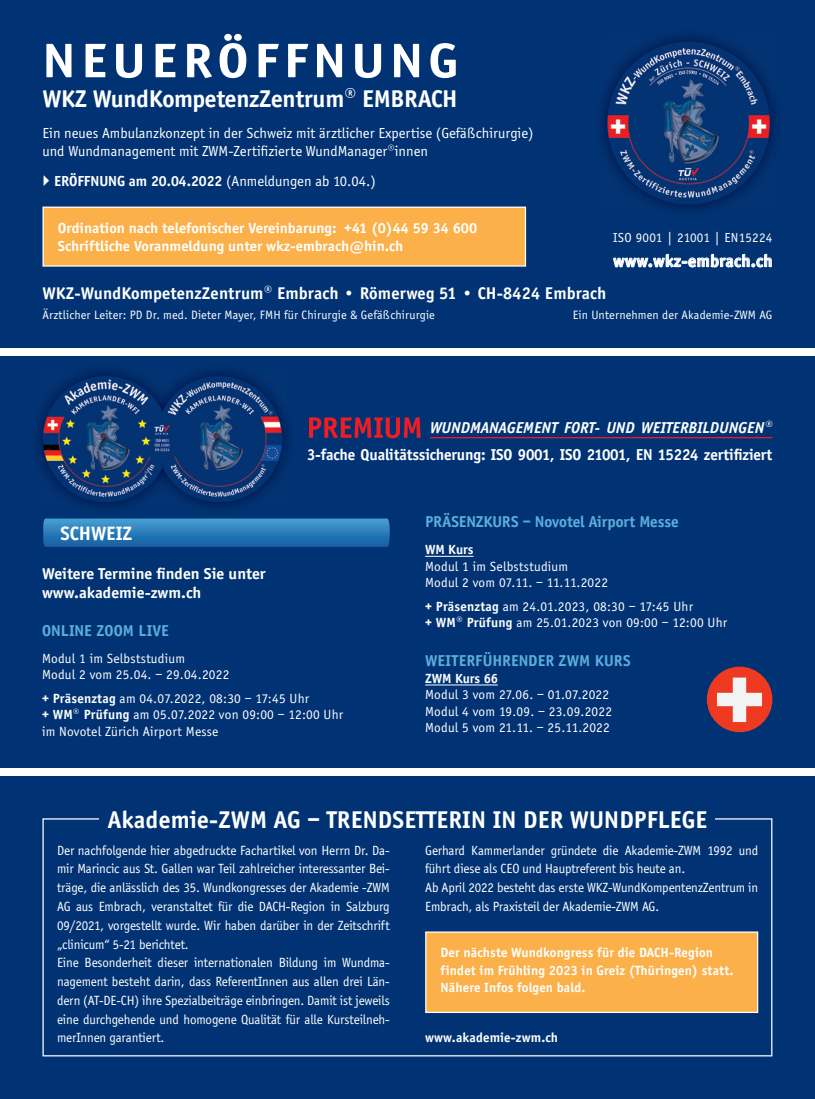
<style>
.page{position:relative;width:815px;height:1099px;background:#fff}
.page>*{position:absolute;margin:0;border:0;box-sizing:border-box;transform-origin:0 0}
.t1{font:700 50px "Officina Sans";letter-spacing:.1em;color:#fff;scale:1.11 1}
.t2{font:700 25px "Officina Sans";letter-spacing:.01em;color:#fff}
.t3{font:700 25px "Officina Sans";letter-spacing:-.01em;color:#fff}
.t4{font:700 20px "Officina Sans";color:#fff}
.t5{font:700 17.5px "Officina Sans";letter-spacing:.01em;color:#fff}
.t6{font:700 16.25px/19.5px "Officina Sans";letter-spacing:-.01em;color:#fff}
.t7{font:700 16.25px "Officina Sans";color:#5baedb}
.t8{font:italic 700 16.25px "Officina Sans";letter-spacing:-.005em;color:#fff}
.t9{font:700 15px/18px "Officina Sans";color:#fff}
.t10{font:15px/18px "Officina Sans";color:#fff}
.t11{font:13.75px/18.8px "Officina Sans";letter-spacing:-.01em;color:#fff}
.t12{font:13.75px/16.5px "Officina Sans";letter-spacing:.015em;color:#fff}
.t13{font:700 13.75px/17.5px "Officina Sans";letter-spacing:.01em;color:#fff}
.t14{font:13.5px "Officina Sans";letter-spacing:.02em;color:#fff}
.t15{font:12.5px "Officina Sans";letter-spacing:.01em;color:#fff}
.s1{font-weight:400}
.s2{font-weight:700}
</style>
<div class="page">
<div style="left:0;top:0;width:815px;height:1098px;background:#013374"></div>
<div style="left:0;top:348px;width:815px;height:7px;background:#fff"></div>
<div style="left:0;top:769px;width:815px;height:7px;background:#fff"></div>
<div style="left:43px;top:207px;width:482px;height:59px;background:#fbb049"></div>
<div style="left:42px;top:206px;width:484px;height:61px;border:1px solid #fff"></div>
<img style="left:605px;top:39px;width:167px;height:168px">
<img style="left:41px;top:373px;width:243px;height:131px">
<svg style="left:43px;top:518px;width:347px;height:29px;background:#2b7bb8"></svg>
<img style="left:707px;top:666px;width:65px;height:66px;border-radius:33px">
<hr style="left:425px;top:556px;width:48px;height:1px;background:#fff">
<hr style="left:425px;top:684px;width:73px;height:1px;background:#fff">
<hr style="left:430px;top:437px;width:342px;height:1px;background:#ee1d23">
<svg style="left:309px;top:417px;width:112px;height:21px"></svg>
<div style="left:426px;top:932px;width:332px;height:80px;background:#fbb049"></div>
<div style="left:425px;top:931px;width:333px;height:82px;border:1px solid #fff"></div>
<h1 class="t1" style="left:42px;top:31px;width:376px">NEUERÖFFNUNG</h1>
<h2 class="t3" style="left:42px;top:84px;width:416px">WKZ WundKompetenzZentrum® EMBRACH</h2>
<p class="t10" style="left:42px;top:124px;width:493px">Ein neues Ambulanzkonzept in der Schweiz mit ärztlicher Expertise (Gefäßchirurgie) und Wundmanagement mit ZWM-Zertifizierte WundManager®innen</p>
<p class="t9" style="left:54px;top:172px;width:323px">ERÖFFNUNG am 20.04.2022 <span class="s1">(Anmeldungen ab 10.04.)</span></p>
<p class="t9" style="left:58px;top:219px;width:421px">Ordination nach telefonischer Vereinbarung: +41 (0)44 59 34 600<br>Schriftliche Voranmeldung unter wkz-embrach@hin.ch</p>
<p class="t5" style="left:42px;top:282px;width:565px">WKZ-WundKompetenzZentrum® Embrach • Römerweg 51 • CH-8424 Embrach</p>
<p class="t15" style="left:42px;top:308px;width:394px">Ärztlicher Leiter: PD Dr. med. Dieter Mayer, FMH für Chirurgie &amp; Gefäßchirurgie</p>
<p class="t15" style="left:573px;top:308px;width:201px">Ein Unternehmen der Akademie-ZWM AG</p>
<p class="t14" style="left:613px;top:230px;width:161px">ISO 9001 | 21001 | EN15224</p>
<p class="t5" style="left:613px;top:250px;width:161px">www.wkz-embrach.ch</p>
<p class="t8" style="left:430px;top:418px;width:344px">WUNDMANAGEMENT FORT- UND WEITERBILDUNGEN®</p>
<p class="t6" style="left:307px;top:444px;width:467px">3-fache Qualitätssicherung: ISO 9001, ISO 21001, EN 15224 zertifiziert</p>
<h3 class="t4" style="left:61px;top:521px;width:73px">SCHWEIZ</h3>
<p class="t6" style="left:42px;top:563px;width:225px">Weitere Termine finden Sie unter www.akademie-zwm.ch</p>
<p class="t7" style="left:42px;top:620px;width:128px">ONLINE ZOOM LIVE</p>
<p class="t12" style="left:42px;top:650px;width:189px">Modul 1 im Selbststudium<br>Modul 2 vom 25.04. – 29.04.2022</p>
<p class="t12" style="left:42px;top:690px;width:303px"><span class="s2">+ Präsenztag</span> am 04.07.2022, 08:30 – 17:45 Uhr<br><span class="s2">+ WM® Prüfung</span> am 05.07.2022 von 09:00 – 12:00 Uhr im Novotel Zürich Airport Messe</p>
<p class="t7" style="left:425px;top:511px;width:255px">PRÄSENZKURS – Novotel Airport Messe</p>
<p class="t13" style="left:425px;top:540px;width:50px">WM Kurs</p>
<p class="t12" style="left:425px;top:558px;width:184px">Modul 1 im Selbststudium<br>Modul 2 vom 07.11. – 11.11.2022</p>
<p class="t12" style="left:425px;top:598px;width:304px"><span class="s2">+ Präsenztag</span> am 24.01.2023, 08:30 – 17:45 Uhr<br><span class="s2">+ WM® Prüfung</span> am 25.01.2023 von 09:00 – 12:00 Uhr</p>
<p class="t7" style="left:425px;top:651px;width:207px">WEITERFÜHRENDER ZWM KURS</p>
<p class="t13" style="left:425px;top:669px;width:74px">ZWM Kurs 66</p>
<p class="t12" style="left:425px;top:686px;width:188px">Modul 3 vom 27.06. – 01.07.2022<br>Modul 4 vom 19.09. – 23.09.2022<br>Modul 5 vom 21.11. – 25.11.2022</p>
<h2 class="t2" style="left:108px;top:804px;width:601px">Akademie-ZWM AG – TRENDSETTERIN IN DER WUNDPFLEGE</h2>
<p class="t11" style="left:57px;top:840px;width:334px">Der nachfolgende hier abgedruckte Fachartikel von Herrn Dr. Da&shy;mir Marincic aus St. Gallen war Teil zahlreicher interessanter Bei&shy;träge, die anlässlich des 35. Wundkongresses der Akademie -ZWM AG aus Embrach, veranstaltet für die DACH-Region in Salzburg 09/2021, vorgestellt wurde. Wir haben darüber in der Zeitschrift „clinicum“ 5-21 berichtet.<br>Eine Besonderheit dieser internationalen Bildung im Wundma&shy;nagement besteht darin, dass ReferentInnen aus allen drei Län&shy;dern (AT-DE-CH) ihre Spezialbeiträge einbringen. Damit ist jeweils eine durchgehende und homogene Qualität für alle Kursteilneh&shy;merInnen garantiert.</p>
<p class="t11" style="left:425px;top:841px;width:335px">Gerhard Kammerlander gründete die Akademie-ZWM 1992 und führt diese als CEO und Hauptreferent bis heute an.<br>Ab April 2022 besteht das erste WKZ-WundKompentenzZentrum in Embrach, als Praxisteil der Akademie-ZWM AG.</p>
<p class="t13" style="left:441px;top:943px;width:294px">Der nächste Wundkongress für die DACH-Region findet im Frühling 2023 in Greiz (Thüringen) statt.<br>Nähere Infos folgen bald.</p>
<p class="t13" style="left:425px;top:1028px;width:134px">www.akademie-zwm.ch</p>
</div>
